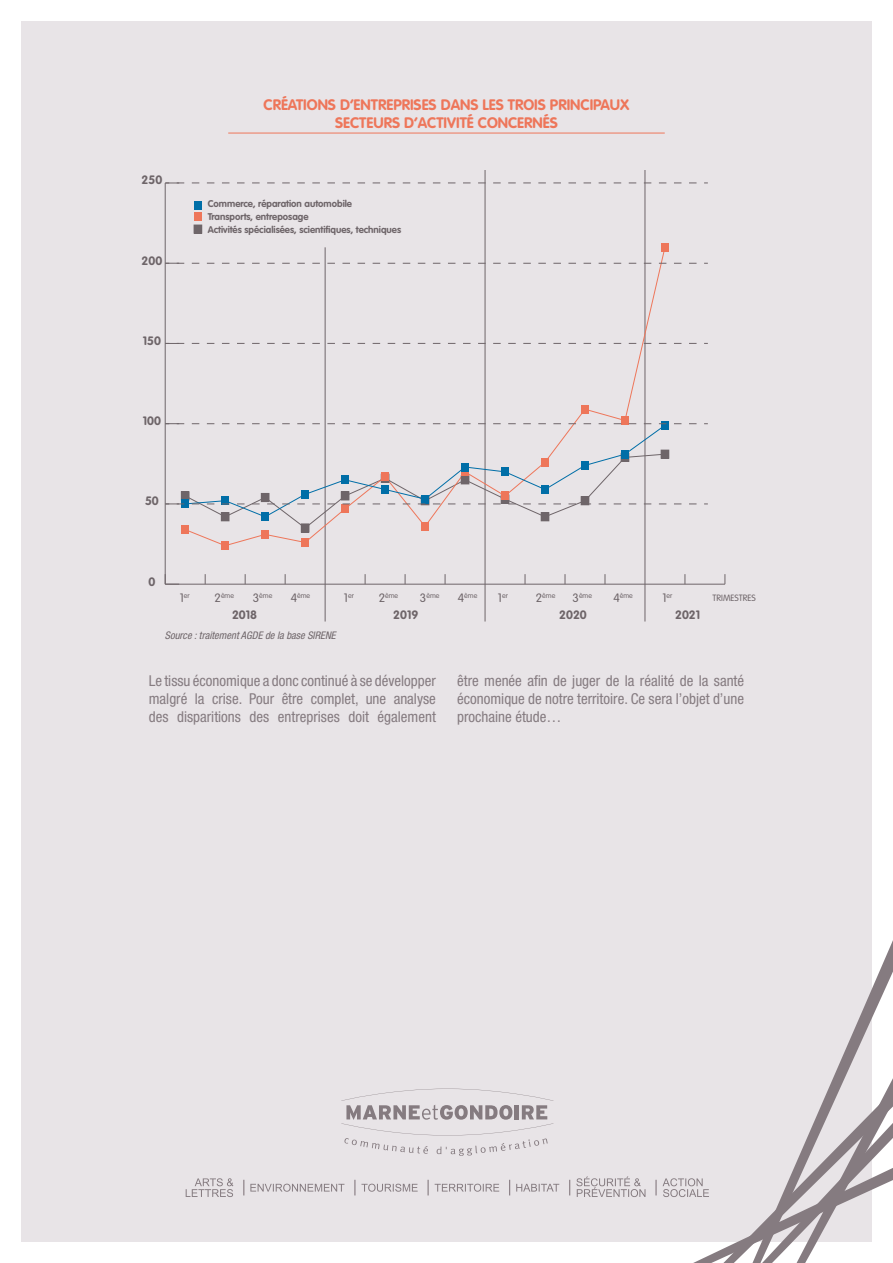
<style>
.page{position:relative;width:893px;height:1263px;background:#fff}
.page>*{position:absolute;margin:0;border:0;box-sizing:border-box;transform-origin:0 0}
.t1{font:condensed 15px/18px "Helvetica Neue LT Std";color:#857b80;text-align:justify}
.t2{font:700 15px/18px "VAG Rounded Std";color:#ee765a;text-align:center}
.t3{font:700 12px "VAG Rounded Std";color:#6e6569}
.t4{font:italic condensed 10.5px "Helvetica Neue LT Std";color:#6e6569}
.t5{font:700 9.6px/13.5px "VAG Rounded Std";color:#6e6569}
.t6{font:300 9px "VAG Rounded Std";color:#6e6569}
.t7{font:300 7.05px "VAG Rounded Std";color:#6e6569}
.s1{font-size:12px}
</style>
<div class="page">
<div style="left:21px;top:21px;width:851px;height:1221px;background:#e8e4e7"></div>
<svg style="left:851px;top:940px;width:42px;height:97px"></svg>
<svg style="left:243px;top:1180px;width:1px;height:15px"></svg>
<svg style="left:428px;top:1180px;width:1px;height:15px"></svg>
<svg style="left:509px;top:1180px;width:1px;height:15px"></svg>
<svg style="left:569px;top:1180px;width:1px;height:15px"></svg>
<svg style="left:186px;top:1178px;width:47px;height:19px"></svg>
<svg style="left:576px;top:1037px;width:317px;height:226px"></svg>
<svg style="left:250px;top:1184px;width:94px;height:8px"></svg>
<svg style="left:355px;top:1180px;width:63px;height:15px"></svg>
<svg style="left:435px;top:1184px;width:64px;height:8px"></svg>
<svg style="left:516px;top:1184px;width:43px;height:7px"></svg>
<svg style="left:341px;top:1089px;width:212px;height:67px"></svg>
<hr style="left:228px;top:133px;width:437px;height:1px;background:#ee765a">
<hr style="left:165px;top:584px;width:560px;height:1px;background:#6e6569">
<hr style="left:325px;top:247px;width:1px;height:374px;background:#6e6569">
<hr style="left:485px;top:171px;width:1px;height:450px;background:#6e6569">
<hr style="left:645px;top:171px;width:1px;height:450px;background:#6e6569">
<hr style="left:165px;top:183px;width:1px;height:401px;background:#6e6569">
<svg style="left:165px;top:574px;width:14px;height:11px"></svg>
<div style="left:221px;top:542px;width:8px;height:8px;background:#ee765a"></div>
<div style="left:661px;top:243px;width:8px;height:8px;background:#ee765a"></div>
<svg style="left:165px;top:183px;width:543px;height:1px"></svg>
<svg style="left:165px;top:246px;width:543px;height:301px"></svg>
<div style="left:194px;top:212px;width:8px;height:8px;background:#ee765a"></div>
<div style="left:194px;top:201px;width:8px;height:8px;background:#006ea7"></div>
<div style="left:194px;top:225px;width:8px;height:8px;background:#6e6569"></div>
<div style="left:194px;top:225px;width:8px;height:9px;border:1px solid #6e6569"></div>
<p class="t3" style="left:142px;top:173px;width:22px">250</p>
<p class="t3" style="left:142px;top:253px;width:22px">200</p>
<p class="t2" style="left:264px;top:97px;width:367px">CRÉATIONS D’ENTREPRISES DANS LES TROIS PRINCIPAUX<br>SECTEURS D’ACTIVITÉ CONCERNÉS</p>
<p class="t5" style="left:208px;top:197px;width:195px">Commerce, réparation automobile<br>Transports, entreposage<br>Activités spécialisées, scientifiques, techniques</p>
<p class="t3" style="left:143px;top:334px;width:20px">150</p>
<p class="t3" style="left:143px;top:414px;width:20px">100</p>
<p class="t3" style="left:145px;top:494px;width:15px">50</p>
<p class="t3" style="left:149px;top:574px;width:8px">0</p>
<p class="t7" style="left:180px;top:591px;width:12px"><span class="s1">1</span>er</p>
<p class="t7" style="left:215px;top:591px;width:21px"><span class="s1">2</span>ème</p>
<p class="t7" style="left:253px;top:591px;width:21px"><span class="s1">3</span>ème</p>
<p class="t7" style="left:291px;top:591px;width:21px"><span class="s1">4</span>ème</p>
<p class="t3" style="left:232px;top:608px;width:27px">2018</p>
<p class="t7" style="left:344px;top:591px;width:12px"><span class="s1">1</span>er</p>
<p class="t7" style="left:379px;top:591px;width:21px"><span class="s1">2</span>ème</p>
<p class="t7" style="left:420px;top:591px;width:21px"><span class="s1">3</span>ème</p>
<p class="t7" style="left:458px;top:591px;width:21px"><span class="s1">4</span>ème</p>
<p class="t3" style="left:393px;top:608px;width:27px">2019</p>
<p class="t7" style="left:498px;top:591px;width:12px"><span class="s1">1</span>er</p>
<p class="t7" style="left:536px;top:591px;width:21px"><span class="s1">2</span>ème</p>
<p class="t7" style="left:573px;top:591px;width:21px"><span class="s1">3</span>ème</p>
<p class="t7" style="left:613px;top:591px;width:21px"><span class="s1">4</span>ème</p>
<p class="t6" style="left:712px;top:593px;width:45px">TRIMESTRES</p>
<p class="t7" style="left:662px;top:591px;width:12px"><span class="s1">1</span>er</p>
<p class="t3" style="left:559px;top:608px;width:29px">2020</p>
<p class="t3" style="left:675px;top:608px;width:27px">2021</p>
<p class="t4" style="left:165px;top:629px;width:173px">Source : traitement AGDE de la base SIRENE</p>
<p class="t1" style="left:149px;top:671px;width:289px">Le tissu économique a donc continué à se développer malgré la crise. Pour être complet, une analyse des disparitions des entreprises doit également</p>
<p class="t1" style="left:457px;top:671px;width:289px">être menée afin de juger de la réalité de la santé économique de notre territoire. Ce sera l’objet d’une prochaine étude…</p>
</div>
